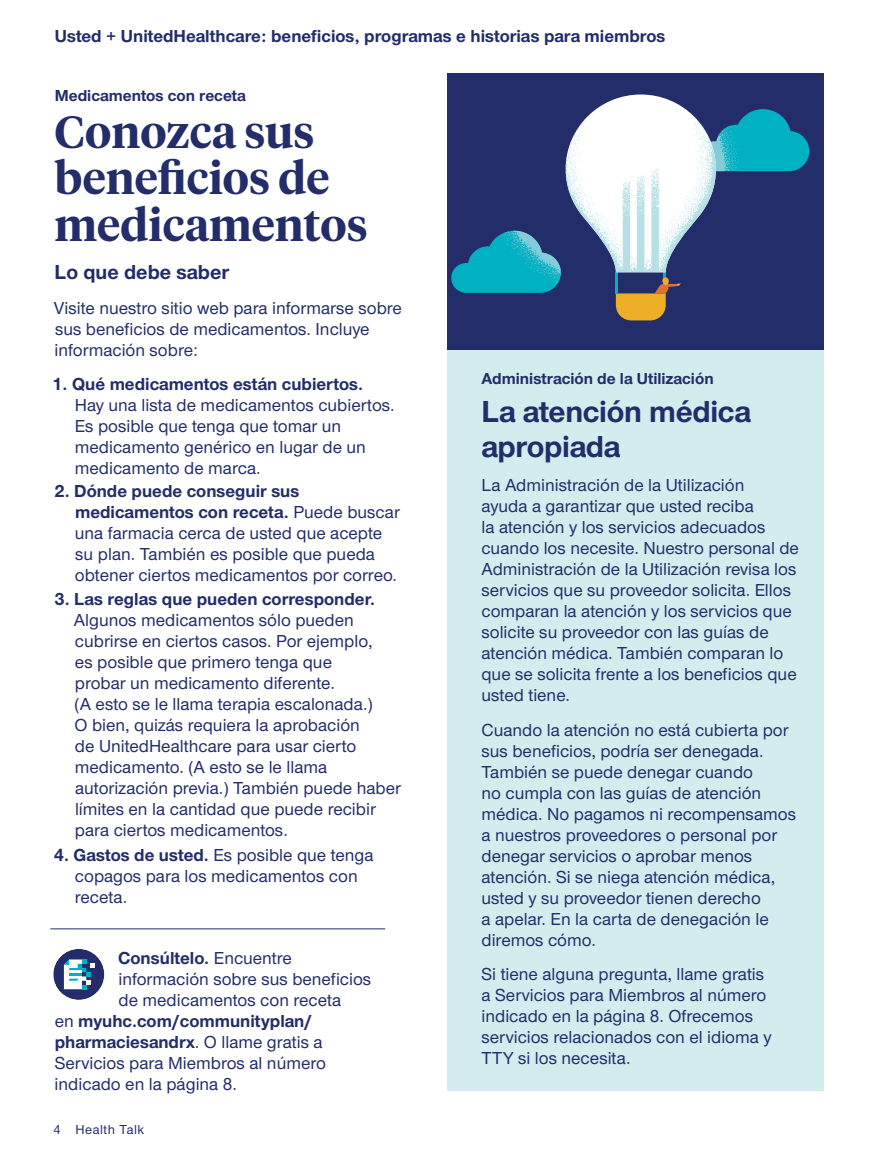
<style>
.page{position:relative;width:878px;height:1161px;background:#fff}
.page>*{position:absolute;margin:0;border:0;box-sizing:border-box;transform-origin:0 0}
.Hed_serif_secondary{font:600 45px/46.5px "UHC Serif Headline";color:#222d6a}
.Hed_sans_primary_AMC{font:700 31.5px/34.5px "UHC Sans";letter-spacing:-.01em;color:#222d6a}
.Deck_AMC{font:700 21px "UHC Sans";color:#222d6a}
.Sans_no_indent_AMC{font:500 18px/21px "UHC Sans";color:#222d6a}
.Numbered_List_sans_A{font:500 18px/21px "UHC Sans";color:#222d6a}
.CTA_new_AMC{font:700 18px "UHC Sans";color:#222d6a}
.CTA_new_AMC-2{font:500 18px "UHC Sans";color:#222d6a}
.t1{font:700 16.5px "UHC Sans";color:#222d6a}
.Folio_V_AMC{font:500 13.5px "UHC Sans";letter-spacing:.04em;color:#222d6a}
.s1{font-weight:700}
.s2{font-weight:500}
</style>
<div class="page">
<div style="left:447px;top:73px;width:377px;height:1018px;background:#d3edef"></div>
<div style="left:447px;top:73px;width:377px;height:276px;background:#222d6a"></div>
<svg style="left:451px;top:94px;width:358px;height:226px"></svg>
<hr style="left:50px;top:929px;width:335px;height:1px;background:#222d6a">
<div style="left:53px;top:949px;width:51px;height:51px;background:#222d6a;border-radius:50%"></div>
<svg style="left:64px;top:960px;width:31px;height:29px"></svg>
<p class="CTA_new_AMC" style="left:55px;top:24px;width:612px">Usted + UnitedHealthcare: beneficios, programas e historias para miembros</p>
<p class="t1" style="left:55px;top:85px;width:193px">Medicamentos con receta</p>
<p class="Hed_serif_secondary" style="left:54px;top:106px;width:315px">Conozca sus beneficios de medicamentos</p>
<p class="Deck_AMC" style="left:55px;top:258px;width:176px">Lo que debe saber</p>
<p class="Sans_no_indent_AMC" style="left:54px;top:297px;width:349px">Visite nuestro sitio web para informarse sobre sus beneficios de medicamentos. Incluye información sobre:</p>
<p class="Numbered_List_sans_A" style="left:75px;top:373px;width:321px;text-indent:-22px"><span class="s1">1. Qué medicamentos están cubiertos.<br></span>Hay una lista de medicamentos cubiertos.<br>Es posible que tenga que tomar un medicamento genérico en lugar de un medicamento de marca.</p>
<p class="Numbered_List_sans_A" style="left:75px;top:480px;width:326px;text-indent:-21px"><span class="s1">2. Dónde puede conseguir sus medicamentos con receta.</span> Puede buscar una farmacia cerca de usted que acepte su plan. También es posible que pueda obtener ciertos medicamentos por correo.</p>
<p class="Numbered_List_sans_A" style="left:74px;top:588px;width:328px;text-indent:-19px"><span class="s1">3. Las reglas que pueden corresponder.<br></span>Algunos medicamentos sólo pueden cubrirse en ciertos casos. Por ejemplo,<br>es posible que primero tenga que<br>probar un medicamento diferente.<br>(A esto se le llama terapia escalonada.)<br>O bien, quizás requiera la aprobación<br>de UnitedHealthcare para usar cierto medicamento. (A esto se le llama autorización previa.) También puede haber límites en la cantidad que puede recibir para ciertos medicamentos.</p>
<p class="Numbered_List_sans_A" style="left:75px;top:843px;width:300px;text-indent:-21px"><span class="s1">4. Gastos de usted.</span> Es posible que tenga copagos para los medicamentos con receta.</p>
<p class="CTA_new_AMC" style="left:118px;top:946px;width:175px">Consúltelo. <span class="s2">Encuentre</span></p>
<p class="CTA_new_AMC-2" style="left:118px;top:967px;width:254px">información sobre sus beneficios</p>
<p class="CTA_new_AMC-2" style="left:118px;top:988px;width:224px">de medicamentos con receta</p>
<p class="CTA_new_AMC" style="left:55px;top:1009px;width:259px"><span class="s2">en</span> myuhc.com/communityplan/</p>
<p class="CTA_new_AMC" style="left:55px;top:1030px;width:269px">pharmaciesandrx<span class="s2">. O llame gratis a</span></p>
<p class="CTA_new_AMC-2" style="left:55px;top:1051px;width:273px">Servicios para Miembros al número</p>
<p class="CTA_new_AMC-2" style="left:55px;top:1072px;width:184px">indicado en la página 8.</p>
<p class="Folio_V_AMC" style="left:54px;top:1120px;width:92px">4 Health Talk</p>
<p class="t1" style="left:481px;top:367px;width:234px">Administración de la Utilización</p>
<p class="Hed_sans_primary_AMC" style="left:481px;top:394px;width:271px">La atención médica apropiada</p>
<p class="Sans_no_indent_AMC" style="left:481px;top:474px;width:319px">La Administración de la Utilización<br>ayuda a garantizar que usted reciba<br>la atención y los servicios adecuados cuando los necesite. Nuestro personal de Administración de la Utilización revisa los servicios que su proveedor solicita. Ellos comparan la atención y los servicios que solicite su proveedor con las guías de atención médica. También comparan lo que se solicita frente a los beneficios que usted tiene.</p>
<p class="Sans_no_indent_AMC" style="left:481px;top:719px;width:316px">Cuando la atención no está cubierta por sus beneficios, podría ser denegada.<br>También se puede denegar cuando<br>no cumpla con las guías de atención médica. No pagamos ni recompensamos a nuestros proveedores o personal por denegar servicios o aprobar menos atención. Si se niega atención médica, usted y su proveedor tienen derecho<br>a apelar. En la carta de denegación le diremos cómo.</p>
<p class="Sans_no_indent_AMC" style="left:481px;top:963px;width:291px">Si tiene alguna pregunta, llame gratis a Servicios para Miembros al número indicado en la página 8. Ofrecemos servicios relacionados con el idioma y TTY si los necesita.</p>
</div>
